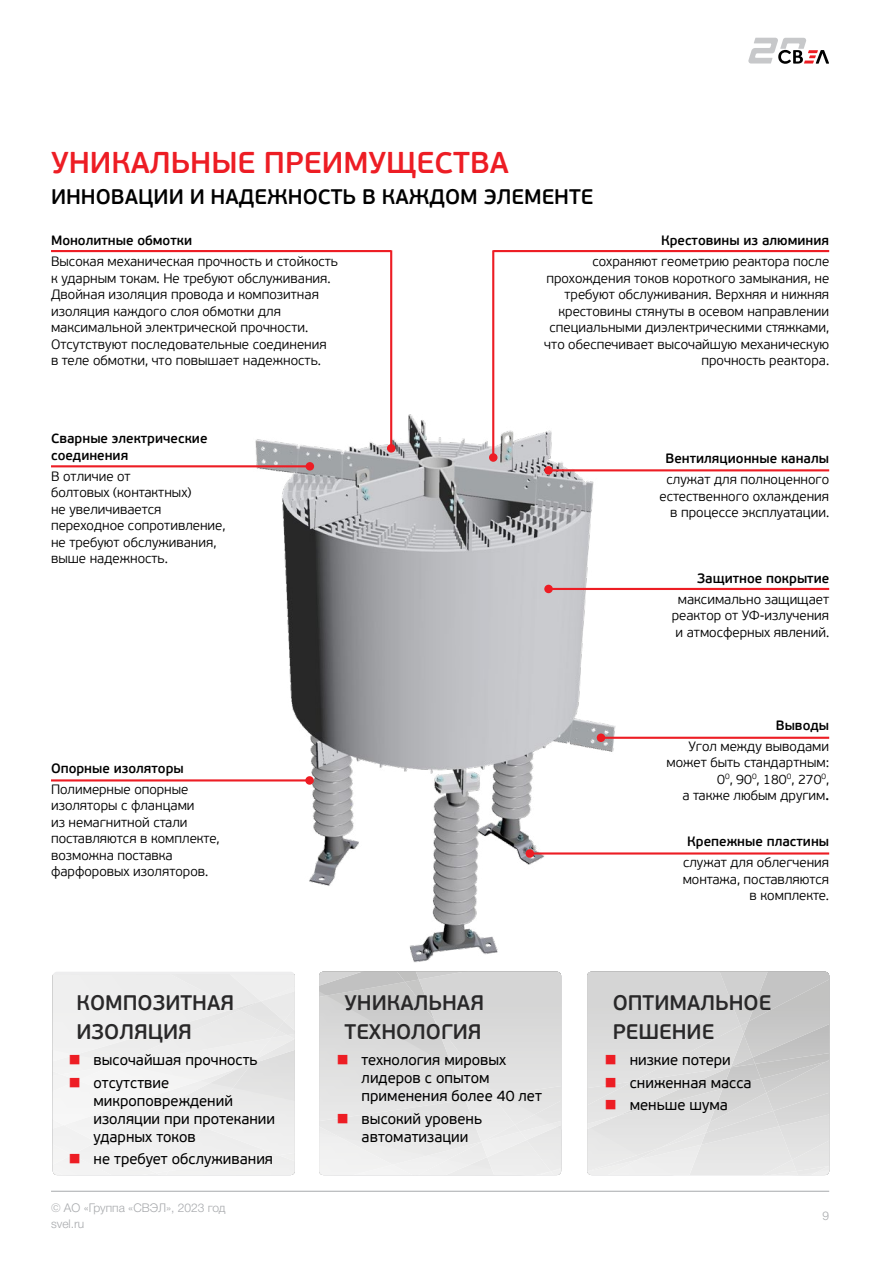
<style>
.page{position:relative;width:893px;height:1263px;background:#fff}
.page>*{position:absolute;margin:0;border:0;box-sizing:border-box;transform-origin:0 0}
.t1{font:600 30px "PF Beau Sans Pro";color:#ed1d24}
.t2{font:600 21px/28.8px "PF Beau Sans Pro";color:#292829}
.t3{font:600 21px "PF Beau Sans Pro";color:#000}
.t4{font:15px/18px "PF Beau Sans Pro";color:#000}
.t5{font:300 13.5px/16.5px "PF Beau Sans Pro";color:#000;text-align:right}
.t6{font:600 13.5px/16.5px "PF Beau Sans Pro";color:#000}
.t7{font:300 12px/16.5px "Helvetica Neue Cyr";color:#a7a9ac}
.s1{font-family:"PF Beau Sans Pro Bbook";font-weight:400}
.s2{font-weight:300;color:#ed1d24}
</style>
<div class="page">
<hr style="left:51px;top:1191px;width:778px;height:1px;background:#a7a9ac">
<svg style="left:748px;top:38px;width:81px;height:26px"></svg>
<div style="left:53px;top:974px;width:242px;height:201px;background:#efefef"></div>
<svg style="left:587px;top:972px;width:242px;height:203px;background:#d9d9d9"></svg>
<svg style="left:319px;top:998px;width:242px;height:177px;background:#e1e1e1"></svg>
<img style="left:212px;top:397px;width:460px;height:601px">
<hr style="left:51px;top:250px;width:340px;height:2px;background:#ed1d24">
<hr style="left:493px;top:250px;width:336px;height:2px;background:#ed1d24">
<hr style="left:51px;top:465px;width:259px;height:2px;background:#ed1d24">
<div style="left:306px;top:462px;width:8px;height:9px;background:#ed1d24;border-radius:50%"></div>
<hr style="left:549px;top:469px;width:280px;height:2px;background:#ed1d24">
<div style="left:544px;top:466px;width:9px;height:9px;background:#ed1d24;border-radius:50%"></div>
<hr style="left:530px;top:852px;width:299px;height:2px;background:#ed1d24">
<div style="left:526px;top:849px;width:8px;height:9px;background:#ed1d24;border-radius:50%"></div>
<hr style="left:601px;top:737px;width:228px;height:2px;background:#ed1d24">
<div style="left:597px;top:733px;width:8px;height:9px;background:#ed1d24;border-radius:50%"></div>
<hr style="left:549px;top:588px;width:280px;height:2px;background:#ed1d24">
<div style="left:544px;top:585px;width:9px;height:8px;background:#ed1d24;border-radius:50%"></div>
<hr style="left:51px;top:779px;width:259px;height:2px;background:#ed1d24">
<div style="left:305px;top:776px;width:9px;height:9px;background:#ed1d24;border-radius:50%"></div>
<hr style="left:390px;top:250px;width:2px;height:198px;background:#ed1d24">
<div style="left:387px;top:444px;width:8px;height:9px;background:#ed1d24;border-radius:50%"></div>
<hr style="left:492px;top:250px;width:2px;height:207px;background:#ed1d24">
<div style="left:489px;top:453px;width:8px;height:9px;background:#ed1d24;border-radius:50%"></div>
<h1 class="t1" style="left:51px;top:145px;width:460px">УНИКАЛЬНЫЕ ПРЕИМУЩЕСТВА</h1>
<h2 class="t3" style="left:51px;top:184px;width:544px">ИННОВАЦИИ И НАДЕЖНОСТЬ В КАЖДОМ ЭЛЕМЕНТЕ</h2>
<p class="t6" style="left:51px;top:233px;width:143px">Монолитные обмотки</p>
<p class="t5" style="left:51px;top:253px;width:289px;text-align:left">Высокая механическая прочность и стойкость к ударным токам. Не требуют обслуживания.<br>Двойная изоляция провода и композитная изоляция каждого слоя обмотки для максимальной электрической прочности.<br>Отсутствуют последовательные соединения<br>в теле обмотки, что повышает надежность.</p>
<p class="t6" style="left:51px;top:431px;width:158px">Сварные электрические соединения</p>
<p class="t5" style="left:51px;top:468px;width:176px;text-align:left">В отличие от<br>болтовых (контактных)<br>не увеличивается переходное сопротивление, не требуют обслуживания, выше надежность.</p>
<p class="t6" style="left:51px;top:760px;width:134px">Опорные изоляторы</p>
<p class="t5" style="left:51px;top:781px;width:170px;text-align:left">Полимерные опорные изоляторы c фланцами<br>из немагнитной стали поставляются в комплекте, возможна поставка фарфоровых изоляторов.</p>
<p class="t6" style="left:661px;top:233px;width:170px">Крестовины из алюминия</p>
<p class="t5" style="left:544px;top:253px;width:286px">сохраняют геометрию реактора после прохождения токов короткого замыкания, не требуют обслуживания. Верхняя и нижняя крестовины стянуты в осевом направлении специальными диэлектрическими стяжками, что обеспечивает высочайшую механическую прочность реактора.</p>
<p class="t6" style="left:665px;top:451px;width:165px">Вентиляционные каналы</p>
<p class="t5" style="left:660px;top:471px;width:171px">служат для полноценного естественного охлаждения в процессе эксплуатации.</p>
<p class="t6" style="left:697px;top:571px;width:134px">Защитное покрытие</p>
<p class="t5" style="left:672px;top:591px;width:159px;text-align:center">максимально защищает реактор от УФ-излучения и атмосферных явлений.</p>
<p class="t6" style="left:776px;top:717px;width:55px">Выводы</p>
<p class="t5" style="left:666px;top:738px;width:164px">Угол между выводами может быть стандартным:<br>0<sup>0</sup>, 90<sup>0</sup>, 180<sup>0</sup>, 270<sup>0</sup>,<br>а также любым другим<span class="s1">.</span></p>
<p class="t6" style="left:687px;top:834px;width:143px">Крепежные пластины</p>
<p class="t5" style="left:683px;top:854px;width:148px">служат для облегчения монтажа, поставляются в комплекте.</p>
<h2 class="t2" style="left:77px;top:989px;width:159px">КОМПОЗИТНАЯ<br>ИЗОЛЯЦИЯ</h2>
<p class="t4" style="left:68px;top:1052px;width:191px"><span class="s2">■</span> высочайшая прочность</p>
<p class="t4" style="left:94px;top:1074px;width:183px;text-indent:-26px"><span class="s2">■</span> отсутствие микроповреждений изоляции при протекании ударных токов</p>
<p class="t4" style="left:68px;top:1150px;width:207px"><span class="s2">■</span> не требует обслуживания</p>
<h2 class="t2" style="left:345px;top:989px;width:141px">УНИКАЛЬНАЯ<br>ТЕХНОЛОГИЯ</h2>
<p class="t4" style="left:362px;top:1052px;width:182px;text-indent:-26px"><span class="s2">■</span> технология мировых лидеров с опытом применения более 40 лет</p>
<p class="t4" style="left:362px;top:1110px;width:122px;text-indent:-26px"><span class="s2">■</span> высокий уровень автоматизации</p>
<h2 class="t2" style="left:613px;top:989px;width:160px">ОПТИМАЛЬНОЕ<br>РЕШЕНИЕ</h2>
<p class="t4" style="left:604px;top:1052px;width:128px"><span class="s2">■</span> низкие потери</p>
<p class="t4" style="left:604px;top:1074px;width:149px"><span class="s2">■</span> сниженная масса</p>
<p class="t4" style="left:604px;top:1096px;width:125px"><span class="s2">■</span> меньше шума</p>
<p class="t7" style="left:51px;top:1199px;width:176px">© АО «Группа «СВЭЛ», 2023 год svel.ru</p>
<p class="t7" style="left:822px;top:1207px;width:8px">9</p>
</div>
